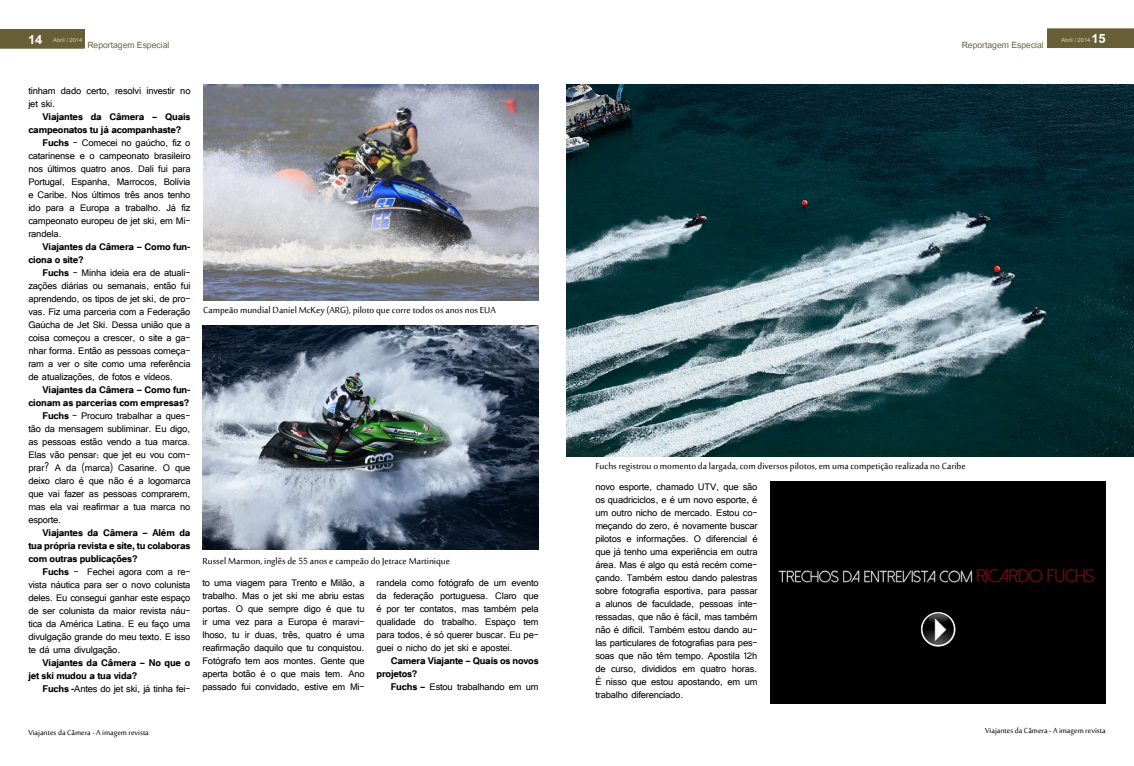
<style>
.page{position:relative;width:1134px;height:766px;background:#fff}
.page>*{position:absolute;margin:0;border:0;box-sizing:border-box;transform-origin:0 0}
.t1{font:700 18px "Utsaah";color:#fff}
.t2{font:12px/13px "Tunga";letter-spacing:-.015em;color:#000;text-align:justify}
.t3{font:700 12px/13px "Tunga";letter-spacing:-.015em;color:#000}
.t4{font:12px "Sakkal Majalla";color:#000}
.t5{font:12px "Utsaah";color:#685f36}
.t6{font:10px "Sakkal Majalla";color:#000}
.t7{font:8px "Utsaah";color:#cad4bd}
.s1{font-weight:700}
</style>
<div class="page">
<div style="left:770px;top:480px;width:335px;height:223px;background:#000"></div>
<div style="left:0;top:30px;width:84px;height:18px;background:#685f36"></div>
<div style="left:0;top:29px;width:85px;height:20px;border:1px solid #685f36"></div>
<img style="left:566px;top:84px;width:568px;height:372px">
<img style="left:203px;top:84px;width:336px;height:216px">
<img style="left:202px;top:325px;width:337px;height:224px">
<img style="left:778px;top:568px;width:317px;height:15px">
<div style="left:1047px;top:29px;width:86px;height:19px;background:#685f36"></div>
<div style="left:1047px;top:28px;width:87px;height:20px;border:1px solid #685f36"></div>
<img style="left:921px;top:612px;width:35px;height:35px">
<h1 class="t1" style="left:28px;top:30px;width:16px">14</h1>
<p class="t7" style="left:53px;top:36px;width:30px">Abril / 2014</p>
<p class="t5" style="left:87px;top:39px;width:83px">Reportagem Especial</p>
<p class="t5" style="left:962px;top:39px;width:84px">Reportagem Especial</p>
<h1 class="t1" style="left:1091px;top:29px;width:16px">15</h1>
<p class="t7" style="left:1061px;top:36px;width:30px">Abril / 2014</p>
<p class="t2" style="left:28px;top:83px;width:164px">tinham dado certo, resolvi investir no jet ski.</p>
<p class="t3" style="left:43px;top:109px;width:149px">Viajantes da Câmera – Quais</p>
<p class="t3" style="left:28px;top:122px;width:154px">campeonatos tu já acompanhaste?</p>
<p class="t2" style="left:43px;top:135px;width:149px"><span class="s1">Fuchs</span> – Comecei no gaúcho, fiz o</p>
<p class="t2" style="left:28px;top:148px;width:164px">catarinense e o campeonato brasileiro</p>
<p class="t2" style="left:28px;top:161px;width:164px">nos últimos quatro anos. Dali fui para</p>
<p class="t2" style="left:28px;top:174px;width:164px">Portugal, Espanha, Marrocos, Bolívia</p>
<p class="t2" style="left:28px;top:187px;width:164px">e Caribe. Nos últimos três anos tenho</p>
<p class="t2" style="left:28px;top:200px;width:164px">ido para a Europa a trabalho. Já fiz</p>
<p class="t2" style="left:28px;top:213px;width:164px">campeonato europeu de jet ski, em Mi-</p>
<p class="t2" style="left:28px;top:226px;width:35px">randela.</p>
<p class="t3" style="left:28px;top:239px;width:164px;text-indent:14px">Viajantes da Câmera – Como fun&shy;ciona o site?</p>
<p class="t2" style="left:28px;top:265px;width:164px;text-indent:14px"><span class="s1">Fuchs</span> – Minha ideia era de atuali&shy;zações diárias ou semanais, então fui aprendendo, os tipos de jet ski, de pro&shy;vas. Fiz uma parceria com a Federação Gaúcha de Jet Ski. Dessa união que a coisa começou a crescer, o site a ga&shy;nhar forma. Então as pessoas começa&shy;ram a ver o site como uma referência de atualizações, de fotos e vídeos.</p>
<p class="t3" style="left:43px;top:382px;width:149px">Viajantes da Câmera – Como fun-</p>
<p class="t3" style="left:28px;top:395px;width:162px">cionam as parcerias com empresas?</p>
<p class="t2" style="left:43px;top:408px;width:149px"><span class="s1">Fuchs</span> - Procuro trabalhar a ques-</p>
<p class="t2" style="left:28px;top:421px;width:164px">tão da mensagem subliminar. Eu digo,</p>
<p class="t2" style="left:28px;top:434px;width:164px">as pessoas estão vendo a tua marca.</p>
<p class="t2" style="left:28px;top:447px;width:164px">Elas vão pensar: que jet eu vou com-</p>
<p class="t2" style="left:28px;top:460px;width:164px">prar? A da (marca) Casarine. O que</p>
<p class="t2" style="left:28px;top:473px;width:164px">deixo claro é que não é a logomarca</p>
<p class="t2" style="left:28px;top:486px;width:164px">que vai fazer as pessoas comprarem,</p>
<p class="t2" style="left:28px;top:499px;width:164px">mas ela vai reafirmar a tua marca no</p>
<p class="t2" style="left:28px;top:512px;width:35px">esporte.</p>
<p class="t3" style="left:28px;top:525px;width:164px;text-align:justify;text-indent:14px">Viajantes da Câmera – Além da tua própria revista e site, tu colaboras com outras publicações?</p>
<p class="t2" style="left:28px;top:564px;width:164px;text-indent:14px"><span class="s1">Fuchs</span> - Fechei agora com a re&shy;vista náutica para ser o novo colunista deles. Eu consegui ganhar este espaço de ser colunista da maior revista náu&shy;tica da América Latina. E eu faço uma divulgação grande do meu texto. E isso te dá uma divulgação.</p>
<p class="t3" style="left:28px;top:655px;width:164px;text-indent:14px">Viajantes da Câmera – No que o jet ski mudou a tua vida?</p>
<p class="t2" style="left:43px;top:681px;width:149px"><span class="s1">Fuchs -</span>Antes do jet ski, já tinha fei-</p>
<p class="t4" style="left:203px;top:303px;width:294px">Campeão mundial Daniel McKey (ARG), piloto que corre todos os anos nos EUA</p>
<p class="t4" style="left:202px;top:554px;width:249px">Russel Marmon, inglês de 55 anos e campeão do Jetrace Martinique</p>
<p class="t2" style="left:202px;top:575px;width:164px">to uma viagem para Trento e Milão, a trabalho. Mas o jet ski me abriu estas portas. O que sempre digo é que tu ir uma vez para a Europa é maravi&shy;lhoso, tu ir duas, três, quatro é uma reafirmação daquilo que tu conquistou.<br>Fotógrafo tem aos montes. Gente que aperta botão é o que mais tem. Ano passado fui convidado, estive em Mi-</p>
<p class="t2" style="left:377px;top:575px;width:164px">randela como fotógrafo de um evento da federação portuguesa. Claro que é por ter contatos, mas também pela qualidade do trabalho. Espaço tem para todos, é só querer buscar. Eu pe&shy;guei o nicho do jet ski e apostei.</p>
<p class="t3" style="left:377px;top:653px;width:164px;text-indent:14px">Camera Viajante – Quais os novos projetos?</p>
<p class="t2" style="left:391px;top:679px;width:149px"><span class="s1">Fuchs –</span> Estou trabalhando em um</p>
<p class="t4" style="left:595px;top:459px;width:372px">Fuchs registrou o momento da largada, com diversos pilotos, em uma competição realizada no Caribe</p>
<p class="t2" style="left:595px;top:479px;width:164px">novo esporte, chamado UTV, que são os quadriciclos, e é um novo esporte, é um outro nicho de mercado. Estou co&shy;meçando do zero, é novamente buscar pilotos e informações. O diferencial é que já tenho uma experiência em outra área. Mas é algo qu está recém come&shy;çando. Também estou dando palestras sobre fotografia esportiva, para passar a alunos de faculdade, pessoas inte&shy;ressadas, que não é fácil, mas também não é difícil. Também estou dando au&shy;las particulares de fotografias para pes&shy;soas que não têm tempo. Apostila 12h de curso, divididos em quatro horas.<br>É nisso que estou apostando, em um trabalho diferenciado.</p>
<p class="t6" style="left:28px;top:726px;width:122px">Viajantes da Câmera - A imagem revista</p>
<p class="t6" style="left:985px;top:724px;width:122px">Viajantes da Câmera - A imagem revista</p>
</div>
